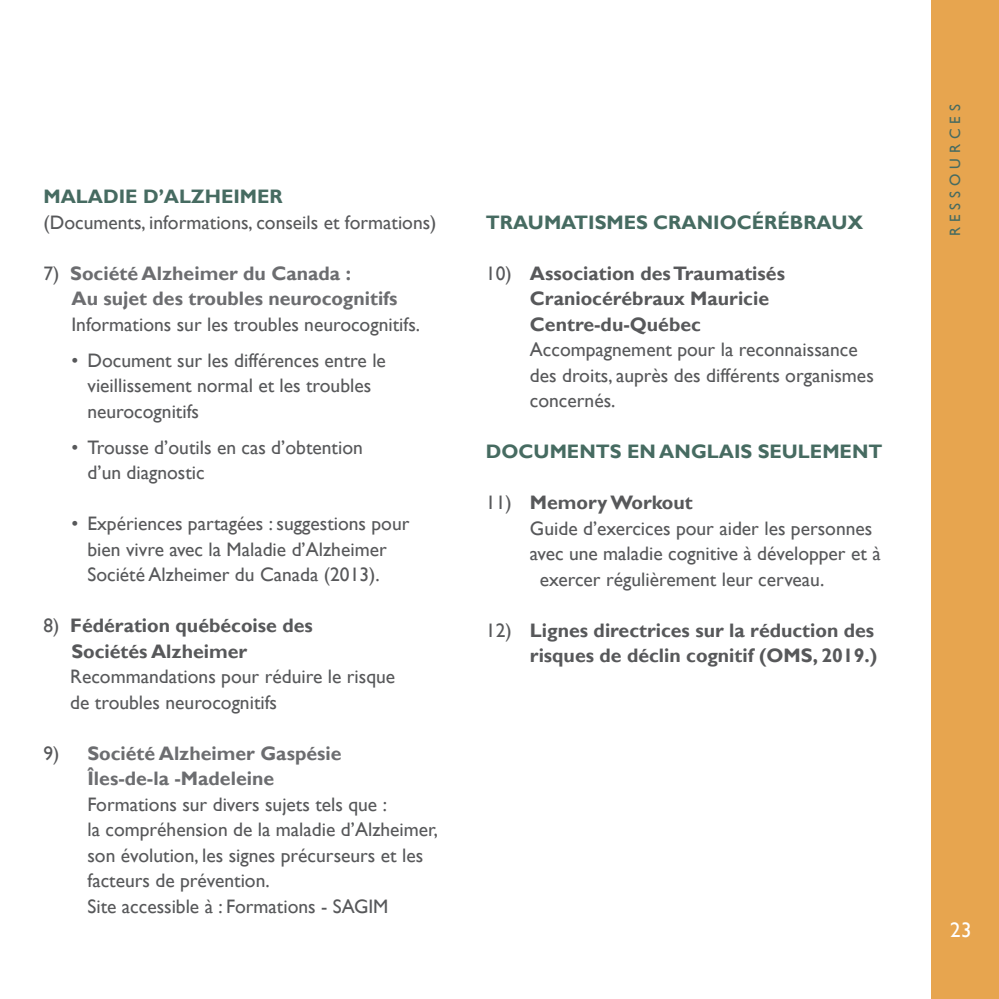
<style>
.page{position:relative;width:999px;height:999px;background:#fff}
.page>*{position:absolute;margin:0;border:0;box-sizing:border-box;transform-origin:0 0}
.t1{font:21px "Gill Sans";color:#fff}
.t2{font:19.5px/25.5px "Gill Sans";color:#57585a}
.t3{font:700 19.5px/25.5px "Gill Sans";color:#57585a}
.t4{font:700 19.5px/25.5px "Gill Sans";color:#6c6d70}
.t5{font:700 19.5px "Gill Sans";color:#466b61}
.t6{font:15px "Gill Sans";letter-spacing:.33em;color:#466b61}
.s1{font-weight:400;color:#57585a}
.s2{font-weight:400}
</style>
<div class="page">
<div style="left:932px;top:0;width:67px;height:999px;background:#e7a54f"></div>
<p class="t5" style="left:43px;top:185px;width:241px">MALADIE D’ALZHEIMER</p>
<p class="t2" style="left:43px;top:210px;width:395px">(Documents, informations, conseils et formations)</p>
<p class="t4" style="left:71px;top:261px;width:328px;text-indent:-28px"><span class="s1">7)</span> Société Alzheimer du Canada :<br>Au sujet des troubles neurocognitifs</p>
<p class="t2" style="left:71px;top:312px;width:350px">Informations sur les troubles neurocognitifs.</p>
<p class="t2" style="left:87px;top:348px;width:300px;text-indent:-16px">• Document sur les différences entre le vieillissement normal et les troubles neurocognitifs</p>
<p class="t2" style="left:87px;top:435px;width:277px;text-indent:-16px">• Trousse d’outils en cas d’obtention d’un diagnostic</p>
<p class="t2" style="left:87px;top:511px;width:324px;text-indent:-16px">• Expériences partagées : suggestions pour bien vivre avec la Maladie d’Alzheimer<br>Société Alzheimer du Canada (2013).</p>
<p class="t3" style="left:71px;top:613px;width:243px;text-indent:-28px"><span class="s2">8)</span> Fédération québécoise des<br>Sociétés Alzheimer</p>
<p class="t2" style="left:70px;top:664px;width:326px">Recommandations pour réduire le risque de troubles neurocognitifs</p>
<p class="t4" style="left:87px;top:741px;width:256px;text-indent:-44px"><span class="s1">9)</span> Société Alzheimer Gaspésie<br>Îles-de-la -Madeleine</p>
<p class="t2" style="left:87px;top:792px;width:352px">Formations sur divers sujets tels que :<br>la compréhension de la maladie d’Alzheimer, son évolution, les signes précurseurs et les facteurs de prévention.<br>Site accessible à : Formations - SAGIM</p>
<p class="t5" style="left:486px;top:210px;width:379px">TRAUMATISMES CRANIOCÉRÉBRAUX</p>
<p class="t3" style="left:530px;top:261px;width:257px;text-indent:-44px"><span class="s2">10)</span> Association des Traumatisés<br>Craniocérébraux Mauricie<br>Centre-du-Québec</p>
<p class="t2" style="left:530px;top:337px;width:345px">Accompagnement pour la reconnaissance des droits, auprès des différents organismes concernés.</p>
<p class="t5" style="left:486px;top:440px;width:398px">DOCUMENTS EN ANGLAIS SEULEMENT</p>
<p class="t3" style="left:486px;top:490px;width:208px"><span class="s2">11)</span> Memory Workout</p>
<p class="t2" style="left:530px;top:516px;width:344px">Guide d’exercices pour aider les personnes</p>
<p class="t2" style="left:530px;top:541px;width:352px">avec une maladie cognitive à développer et à</p>
<p class="t2" style="left:540px;top:567px;width:286px">exercer régulièrement leur cerveau.</p>
<p class="t3" style="left:486px;top:618px;width:393px;text-align:right"><span class="s2">12)</span> Lignes directrices sur la réduction des risques de déclin cognitif (OMS, 2019.)</p>
<p class="t6" style="left:946px;top:236px;width:133px;rotate:-90deg">RESSOURCES</p>
<p class="t1" style="left:950px;top:918px;width:23px">23</p>
</div>
